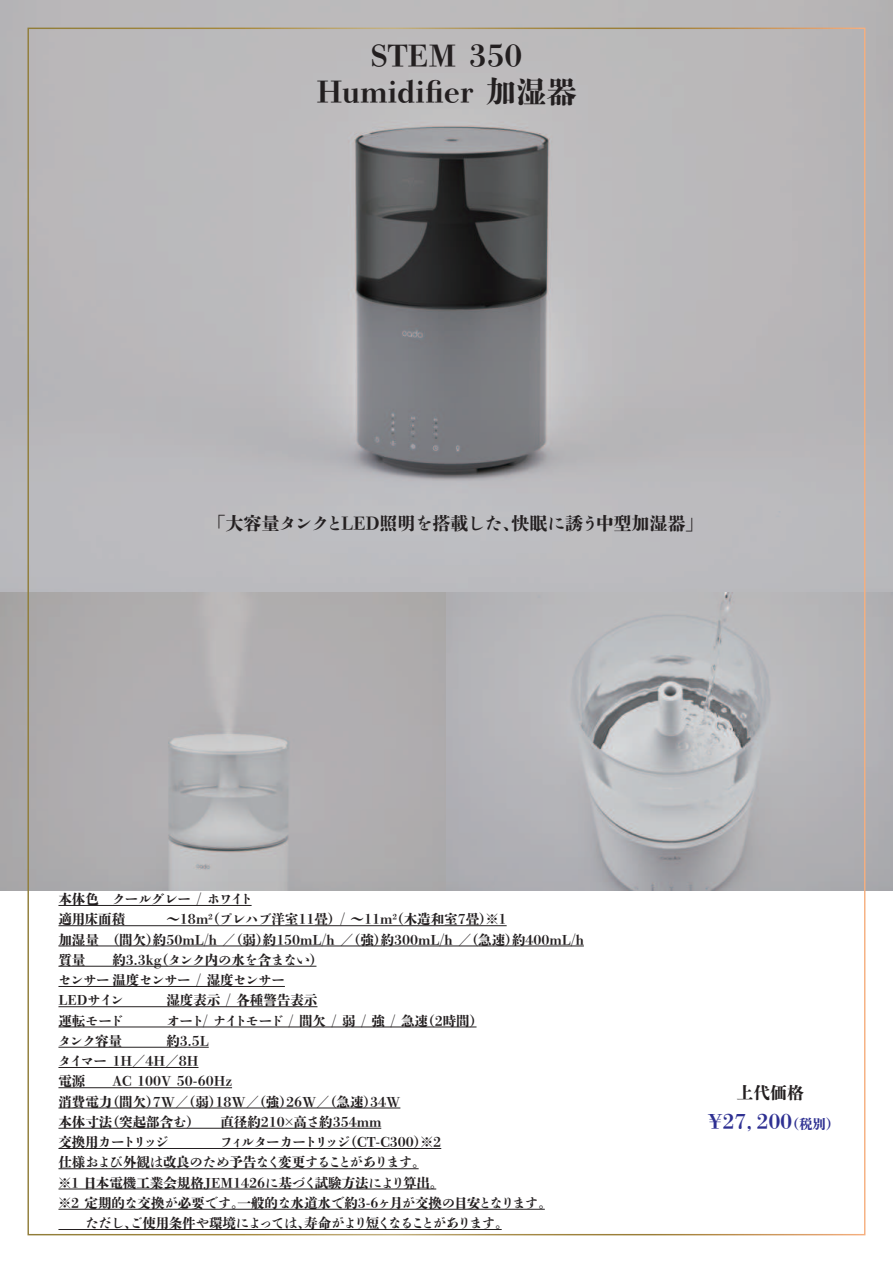
<style>
.page{position:relative;width:893px;height:1263px;background:#fff}
.page>*{position:absolute;margin:0;border:0;box-sizing:border-box;transform-origin:0 0}
.t1{font:800 30.15px/36.2px "DNP Shuei Shogo Min Std";color:#231f20;text-align:center}
.t2{font:800 20.25px "DNP Shuei Shogo Min Std";color:#2e3092}
.t3{font:800 18px "DNP Shuei Shogo Min Std";letter-spacing:-.01em;color:#231f20}
.t4{font:800 16.8px "DNP Shuei Shogo Min Std";color:#231f20}
.t5{font:800 13.5px/20.2px "DNP Shuei Shogo Min Std";letter-spacing:-.01em;color:#231f20}
.t6{font:800 13.5px/20.2px "DNP Shuei Shogo Min Std";letter-spacing:-.035em;color:#231f20}
.t7{font:800 13.5px "DNP Shuei Shogo Min Std";letter-spacing:-.085em;color:#231f20}
.s1{font-size:13.5px}
</style>
<div class="page">
<img style="left:0;top:0;width:893px;height:592px">
<hr style="left:58px;top:905px;width:194px;height:1px;background:#231f20">
<hr style="left:58px;top:925px;width:449px;height:1px;background:#231f20">
<hr style="left:58px;top:946px;width:526px;height:1px;background:#231f20">
<hr style="left:58px;top:966px;width:258px;height:1px;background:#231f20">
<hr style="left:58px;top:986px;width:227px;height:1px;background:#231f20">
<hr style="left:58px;top:1006px;width:259px;height:1px;background:#231f20">
<hr style="left:58px;top:1027px;width:418px;height:1px;background:#231f20">
<hr style="left:58px;top:1047px;width:151px;height:1px;background:#231f20">
<hr style="left:58px;top:1067px;width:141px;height:1px;background:#231f20">
<hr style="left:58px;top:1087px;width:174px;height:1px;background:#231f20">
<hr style="left:58px;top:1108px;width:342px;height:1px;background:#231f20">
<hr style="left:58px;top:1128px;width:323px;height:1px;background:#231f20">
<hr style="left:58px;top:1148px;width:383px;height:1px;background:#231f20">
<hr style="left:58px;top:1168px;width:361px;height:1px;background:#231f20">
<hr style="left:58px;top:1189px;width:378px;height:1px;background:#231f20">
<hr style="left:58px;top:1209px;width:487px;height:1px;background:#231f20">
<hr style="left:58px;top:1229px;width:444px;height:1px;background:#231f20">
<img style="left:0;top:592px;width:893px;height:298px">
<h1 class="t1" style="left:317px;top:37px;width:261px">STEM 350<br>Humidifier 加湿器</h1>
<h3 class="t3" style="left:207px;top:511px;width:497px">「大容量タンクとLED照明を搭載した、快眠に誘う中型加湿器」</h3>
<p class="t5" style="left:58px;top:888px;width:196px">本体色 クールグレー / ホワイト適用床面積</p>
<p class="t5" style="left:58px;top:909px;width:527px;text-indent:108px">～18ｍ²（プレハブ洋室11畳）/ ～11m²（木造和室7畳）※1<br>加湿量 （間欠）約50mL/h ／（弱）約150mL/h ／（強）約300mL/h ／（急速）約400mL/h質量</p>
<p class="t6" style="left:58px;top:949px;width:267px;text-indent:54px">約3.3kg（タンク内の水を含まない）センサー 温度センサー / 湿度センサー<br>LEDサイン</p>
<p class="t5" style="left:166px;top:990px;width:152px">湿度表示 / 各種警告表示</p>
<p class="t5" style="left:58px;top:1010px;width:67px">運転モード</p>
<p class="t5" style="left:166px;top:1010px;width:318px">オート/ ナイトモード / 間欠 / 弱 / 強 / 急速（2時間）</p>
<p class="t5" style="left:58px;top:1030px;width:66px">タンク容量</p>
<p class="t5" style="left:58px;top:1030px;width:152px;text-indent:108px">約3.5Lタイマー 1H／4H／8H電源</p>
<p class="t5" style="left:58px;top:1071px;width:343px;text-indent:54px">AC 100V 50-60Hz<br>消費電力 （間欠）7W／（弱）18W／（強）26W／（急速）34W本体寸法（突起部含む）</p>
<p class="t5" style="left:220px;top:1111px;width:162px">直径約210×高さ約354mm</p>
<p class="t5" style="left:58px;top:1131px;width:495px;text-indent:161px">フィルターカートリッジ（CT-C300）※2<br>仕様および外観は改良のため予告なく変更することがあります。<br>※1 日本電機工業会規格JEM1426に基づく試験方法により算出。<br>※2 定期的な交換が必要です。一般的な水道水で約3-6ヶ月が交換の目安となります。　　ただし、ご使用条件や環境によっては、寿命がより短くなることがあります。</p>
<p class="t7" style="left:58px;top:1132px;width:112px">交換用カートリッジ</p>
<p class="t4" style="left:737px;top:1081px;width:69px">上代価格</p>
<h2 class="t2" style="left:708px;top:1107px;width:133px">¥27，2００<span class="s1">（税別）</span></h2>
</div>
